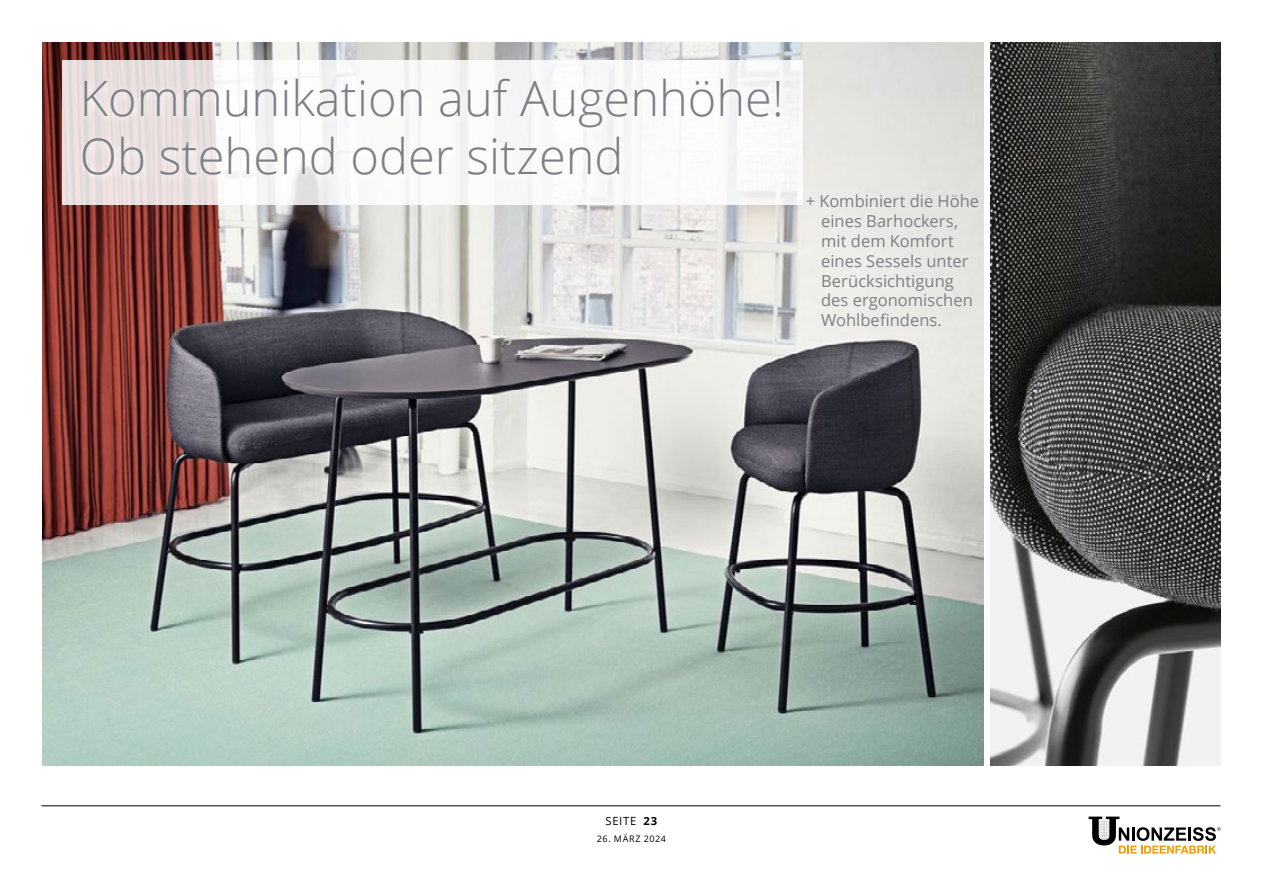
<style>
.page{position:relative;width:1263px;height:893px;background:#fff}
.page>*{position:absolute;margin:0;border:0;box-sizing:border-box;transform-origin:0 0}
.t1{font:300 48.75px/58.5px "Open Sans";color:#7c7f84}
.t2{font:16.5px/19.8px "Open Sans";color:#7c7f84}
.t3{font:11.25px "Open Sans";color:#000}
.t4{font:9px "Open Sans";letter-spacing:.06em;color:#000}
.s1{font-weight:700}
</style>
<div class="page">
<img style="left:43px;top:43px;width:940px;height:722px">
<img style="left:991px;top:43px;width:229px;height:722px">
<svg style="left:62px;top:61px;width:740px;height:144px"></svg>
<svg style="left:77px;top:74px;width:713px;height:111px"></svg>
<hr style="left:41px;top:805px;width:1179px;height:1px;background:#000">
<svg style="left:1089px;top:817px;width:131px;height:37px"></svg>
<h1 class="t1" style="left:80px;top:68px;width:705px">Kommunikation auf Augenhöhe!<br>Ob stehend oder sitzend</h1>
<p class="t2" style="left:821px;top:191px;width:159px;text-indent:-15px">+ Kombiniert die Höhe eines Barhockers, mit dem Komfort eines Sessels unter<br>Berücksichtigung des ergonomischen<br>Wohlbefindens.</p>
<p class="t3" style="left:606px;top:813px;width:53px">Seite <span class="s1">23</span></p>
<p class="t4" style="left:597px;top:832px;width:71px">26. März 2024</p>
</div>
